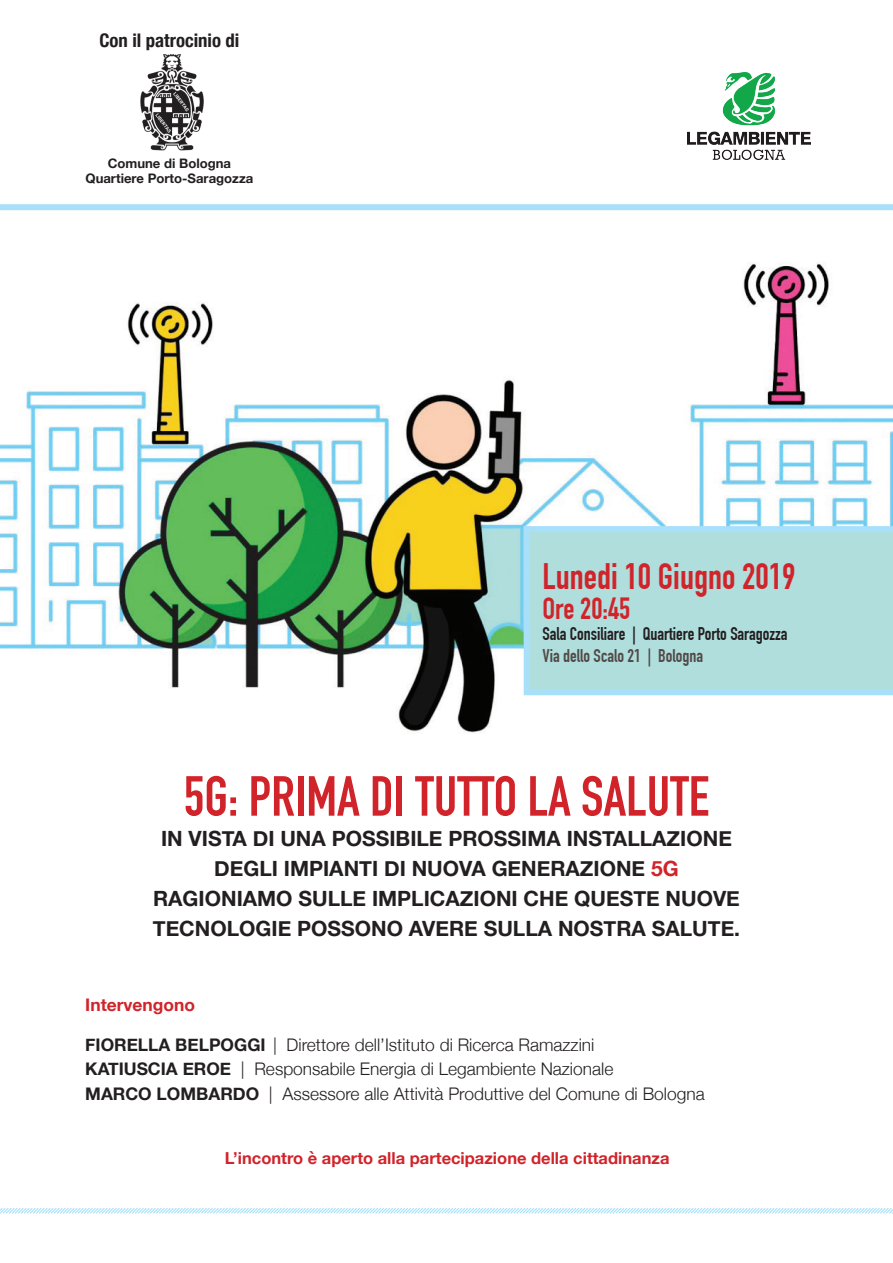
<style>
.page{position:relative;width:893px;height:1263px;background:#fff}
.page>*{position:absolute;margin:0;border:0;box-sizing:border-box;transform-origin:0 0}
.t1{font:700 55.5px "DIN Condensed";color:#d1232a}
.t2{font:700 36px "DIN Condensed";color:#d1232a}
.t3{font:700 30px "DIN Condensed";color:#d1232a}
.t4{font:700 21px "Helvetica Neue";color:#231f20}
.t5{font:700 condensed 18.75px "Helvetica Neue";color:#231f20}
.t6{font:700 18px "DIN Condensed";color:#231f20}
.t7{font:700 18px "DIN Condensed";color:#524a47}
.t8{font:300 17.4px "Helvetica Neue";color:#231f20}
.t9{font:700 17.4px "Helvetica Neue";color:#d1232a}
.t10{font:700 16.5px "Helvetica Neue";color:#d1232a}
.t11{font:700 13.2px "Helvetica Neue";color:#231f20}
.s1{color:#d1232a}
.s2{font-weight:700}
</style>
<div class="page">
<img style="left:0;top:263px;width:893px;height:470px">
<svg style="left:524px;top:526px;width:369px;height:169px;background:#aededf"></svg>
<img style="left:140px;top:54px;width:64px;height:97px">
<div style="left:0;top:204px;width:893px;height:6px;background:#a9e0f9"></div>
<svg style="left:0;top:1208px;width:893px;height:6px"></svg>
<img style="left:688px;top:73px;width:122px;height:86px">
<p class="t5" style="left:99px;top:24px;width:142px">Con il patrocinio di</p>
<p class="t11" style="left:108px;top:153px;width:125px">Comune di Bologna</p>
<p class="t11" style="left:85px;top:168px;width:169px">Quartiere Porto-Saragozza</p>
<p class="t2" style="left:542px;top:556px;width:255px">Lunedi 10 Giugno 2019</p>
<p class="t3" style="left:542px;top:591px;width:90px">Ore 20:45</p>
<p class="t6" style="left:542px;top:623px;width:247px">Sala Consiliare | Quartiere Porto Saragozza</p>
<p class="t7" style="left:542px;top:645px;width:162px">Via dello Scalo 21 | Bologna</p>
<p class="t1" style="left:184px;top:764px;width:527px">5G: PRIMA DI TUTTO LA SALUTE</p>
<p class="t4" style="left:161px;top:822px;width:572px">IN VISTA DI UNA POSSIBILE PROSSIMA INSTALLAZIONE</p>
<p class="t4" style="left:214px;top:852px;width:466px">DEGLI IMPIANTI DI NUOVA GENERAZIONE <span class="s1">5G</span></p>
<p class="t4" style="left:153px;top:882px;width:588px">RAGIONIAMO SULLE IMPLICAZIONI CHE QUESTE NUOVE</p>
<p class="t4" style="left:153px;top:912px;width:589px">TECNOLOGIE POSSONO AVERE SULLA NOSTRA SALUTE.</p>
<p class="t9" style="left:85px;top:991px;width:111px">Intervengono</p>
<p class="t8" style="left:85px;top:1031px;width:511px"><span class="s2">FIORELLA BELPOGGI</span> | Direttore dell’Istituto di Ricerca Ramazzini</p>
<p class="t8" style="left:85px;top:1055px;width:530px"><span class="s2">KATIUSCIA EROE</span> | Responsabile Energia di Legambiente Nazionale</p>
<p class="t8" style="left:85px;top:1079px;width:621px"><span class="s2">MARCO LOMBARDO</span> | Assessore alle Attività Produttive del Comune di Bologna</p>
<p class="t10" style="left:225px;top:1145px;width:446px">L’incontro è aperto alla partecipazione della cittadinanza</p>
</div>
